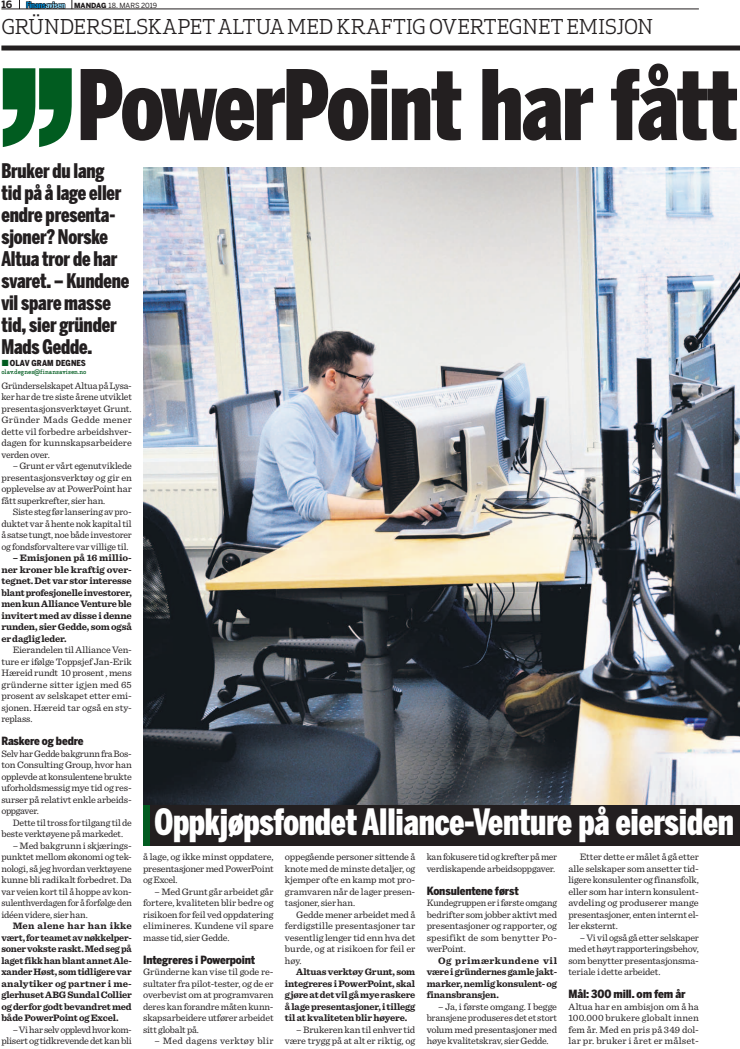
<style>
.page{position:relative;width:740px;height:1049px;background:#fff}
.page>*{position:absolute;margin:0;border:0;box-sizing:border-box;transform-origin:0 0}
.t1{font:900 96px "Benton Sans Comp";letter-spacing:-.02em;color:#231f20}
.t2{font:900 36px "Benton Sans Comp";letter-spacing:-.005em;color:#fff}
.t3{font:900 20px/22px "Benton Sans Comp";letter-spacing:-.01em;color:#231f20}
.t4{font:20px "Apex Serif";letter-spacing:-.005em;color:#231f20}
.t5{font:900 11.2px "Benton Sans Cond";letter-spacing:-.015em;color:#231f20}
.t6{font:700 10px "Benton Sans";color:#231f20}
.t7{font:9.8px/11.5px "Sentinel";letter-spacing:-.015em;color:#231f20;text-align:justify}
.t8{font:9.8px/11.5px "Sentinel";letter-spacing:-.015em;color:#231f20;text-align:justify;scale:1.04 1}
.t9{font:700 9.8px/11.5px "Sentinel";letter-spacing:-.02em;color:#231f20;text-align:justify;scale:1.04 1}
.t10{font:700 9.8px/11.5px "Sentinel";letter-spacing:-.02em;color:#231f20;text-align:justify}
.t11{font:9.8px/11.5px "Sentinel";letter-spacing:-.015em;color:#231f20;text-align:justify;scale:1.05 1}
.t12{font:9.8px/11.5px "Sentinel";letter-spacing:-.035em;color:#231f20;text-align:right}
.t13{font:9.8px "Sentinel";letter-spacing:.025em;color:#231f20;scale:1.04 1}
.t14{font:900 8.2px "Benton Sans Cond";letter-spacing:.01em;color:#231f20}
.t15{font:7px "Benton Sans";letter-spacing:.005em;color:#231f20}
.t16{font:500 6px "Apex Serif";letter-spacing:-.005em;color:#015c20}
.s1{font-weight:900}
</style>
<div class="page">
<svg style="left:26px;top:2px;width:39px;height:6px"></svg>
<hr style="left:1px;top:9px;width:698px;height:1px;background:#231f20">
<svg style="left:3px;top:68px;width:69px;height:79px"></svg>
<div style="left:1px;top:46px;width:739px;height:5px;background:#231f20"></div>
<img style="left:143px;top:168px;width:597px;height:637px">
<div style="left:143px;top:805px;width:597px;height:40px;background:#231f20"></div>
<div style="left:143px;top:805px;width:6px;height:40px;background:#015c20"></div>
<p class="t6" style="left:1px;top:-2px;width:12px">16</p>
<p class="t15" style="left:74px;top:1px;width:85px"><span class="s1">MANDAG</span> 18. MARS 2019</p>
<h3 class="t4" style="left:1px;top:14px;width:653px">GRÜNDERSELSKAPET ALTUA MED KRAFTIG OVERTEGNET EMISJON</h3>
<h1 class="t1" style="left:77px;top:50px;width:663px">PowerPoint har fått</h1>
<h3 class="t3" style="left:1px;top:159px;width:129px">Bruker du lang tid på å lage eller endre presenta&shy;sjoner? Norske<br>Altua tror de har svaret. – Kundene vil spare masse tid, sier gründer<br>Mads Gedde.</h3>
<p class="t14" style="left:10px;top:358px;width:78px">OLAV GRAM DEGNES</p>
<p class="t16" style="left:1px;top:368px;width:87px">olav.degnes@finansavisen.no</p>
<p class="t7" style="left:1px;top:379px;width:132px">Gründerselskapet Altua på Lysa&shy;ker har de tre siste årene utviklet presentasjonsverktøyet Grunt.<br>Gründer Mads Gedde mener dette vil forbedre arbeidshver&shy;dagen for kunnskapsarbeidere verden over.</p>
<p class="t7" style="left:1px;top:459px;width:132px;text-indent:11px">– Grunt er vårt egenutviklede presentasjonsverktøy og gir en opplevelse av at PowerPoint har fått superkrefter, sier han.</p>
<p class="t7" style="left:1px;top:505px;width:132px;text-indent:11px">Siste steg før lansering av pro&shy;duktet var å hente nok kapital til å satse tungt, noe både investorer og fondsforvaltere var villige til.</p>
<p class="t9" style="left:1px;top:552px;width:127px;text-indent:11px">– Emisjonen på 16 millio&shy;ner kroner ble kraftig over&shy;tegnet. Det var stor interesse blant profesjonelle investorer, men kun Alliance Venture ble invitert med av disse i denne runden, sier Gedde, som også er daglig leder.</p>
<p class="t7" style="left:1px;top:643px;width:132px;text-indent:11px">Eierandelen til Alliance Ven&shy;ture er ifølge Toppsjef Jan-Erik Hæreid rundt 10 prosent , mens gründerne sitter igjen med 65 prosent av selskapet etter emi&shy;sjonen. Hæreid tar også en sty&shy;replass.</p>
<p class="t5" style="left:1px;top:734px;width:84px">Raskere og bedre</p>
<p class="t7" style="left:1px;top:747px;width:132px">Selv har Gedde bakgrunn fra Bos&shy;ton Consulting Group, hvor han opplevde at konsulentene brukte uforholdsmessig mye tid og res&shy;surser på relativt enkle arbeids&shy;oppgaver.</p>
<p class="t7" style="left:1px;top:816px;width:132px;text-indent:11px">Dette til tross for tilgang til de beste verktøyene på markedet.</p>
<p class="t7" style="left:1px;top:839px;width:132px;text-indent:11px">– Med bakgrunn i skjærings&shy;punktet mellom økonomi og tek&shy;nologi, så jeg hvordan verktøyene kunne bli radikalt forbedret. Da var veien kort til å hoppe av kon&shy;sulenthverdagen for å forfølge den idéen videre, sier han.</p>
<p class="t9" style="left:1px;top:920px;width:127px;text-indent:11px">Men alene har han ikke vært, for teamet av nøkkelper&shy;soner vokste raskt. Med seg på laget fikk han blant annet Ale&shy;xander Høst, som tidligere var analytiker og partner i me&shy;glerhuset ABG Sundal Collier og derfor godt bevandret med både PowerPoint og Excel.</p>
<p class="t12" style="left:1px;top:1023px;width:132px">– Vi har selv opplevd hvor kom&shy;plisert og tidkrevende det kan bli</p>
<h2 class="t2" style="left:154px;top:801px;width:581px">Oppkjøpsfondet Alliance-Venture på eiersiden</h2>
<p class="t8" style="left:143px;top:850px;width:127px">å lage, og ikke minst oppdatere, presentasjoner med PowerPoint og Excel.</p>
<p class="t7" style="left:143px;top:885px;width:132px;text-indent:11px">– Med Grunt går arbeidet går fortere, kvaliteten blir bedre og risikoen for feil ved oppdatering elimineres. Kundene vil spare masse tid, sier Gedde.</p>
<p class="t5" style="left:143px;top:953px;width:114px">Integreres i Powerpoint</p>
<p class="t8" style="left:143px;top:965px;width:127px">Gründerne kan vise til gode re&shy;sultater fra pilot-tester, og de er overbevist om at programvaren deres kan forandre måten kunn&shy;skapsarbeidere utfører arbeidet sitt globalt på.</p>
<p class="t13" style="left:154px;top:1033px;width:116px">– Med dagens verktøy blir</p>
<p class="t8" style="left:285px;top:850px;width:127px">oppegående personer sittende å knote med de minste detaljer, og kjemper ofte en kamp mot pro&shy;gramvaren når de lager presen&shy;tasjoner, sier han.</p>
<p class="t11" style="left:285px;top:908px;width:126px;text-indent:11px">Gedde mener arbeidet med å ferdigstille presentasjoner tar vesentlig lenger tid enn hva det burde, og at risikoen for feil er høy.</p>
<p class="t10" style="left:285px;top:966px;width:132px;text-indent:11px">Altuas verktøy Grunt, som integreres i PowerPoint, skal gjøre at det vil gå mye raskere å lage presentasjoner, i tillegg til at kvaliteten blir høyere.</p>
<p class="t8" style="left:285px;top:1023px;width:127px;text-align:right">– Brukeren kan til enhver tid være trygg på at alt er riktig, og</p>
<p class="t7" style="left:427px;top:850px;width:132px">kan fokusere tid og krefter på mer verdiskapende arbeidsoppgaver.</p>
<p class="t5" style="left:427px;top:884px;width:94px">Konsulentene først</p>
<p class="t7" style="left:427px;top:896px;width:132px">Kundegruppen er i første omgang bedrifter som jobber aktivt med presentasjoner og rapporter, og spesifikt de som benytter Po&shy;werPoint.</p>
<p class="t9" style="left:427px;top:954px;width:127px;text-indent:11px">Og primærkundene vil være i gründernes gamle jakt&shy;marker, nemlig konsulent- og finansbransjen.</p>
<p class="t8" style="left:427px;top:1000px;width:127px;text-indent:11px">– Ja, i første omgang. I begge bransjene produseres det et stort volum med presentasjoner med høye kvalitetskrav, sier Gedde.</p>
<p class="t7" style="left:568px;top:850px;width:132px;text-indent:11px">Etter dette er målet å gå etter alle selskaper som ansetter tid&shy;ligere konsulenter og finansfolk, eller som har intern konsulent&shy;avdeling og produserer mange presentasjoner, enten internt el&shy;ler eksternt.</p>
<p class="t7" style="left:568px;top:931px;width:132px;text-indent:11px">– Vi vil også gå etter selskaper med et høyt rapporteringsbehov, som benytter presentasjonsma&shy;teriale i dette arbeidet.</p>
<p class="t5" style="left:568px;top:987px;width:119px">Mål: 300 mill. om fem år</p>
<p class="t8" style="left:568px;top:1000px;width:127px">Altua har en ambisjon om å ha 100.000 brukere globalt innen fem år. Med en pris på 349 dol&shy;lar pr. bruker i året er målset-</p>
</div>
